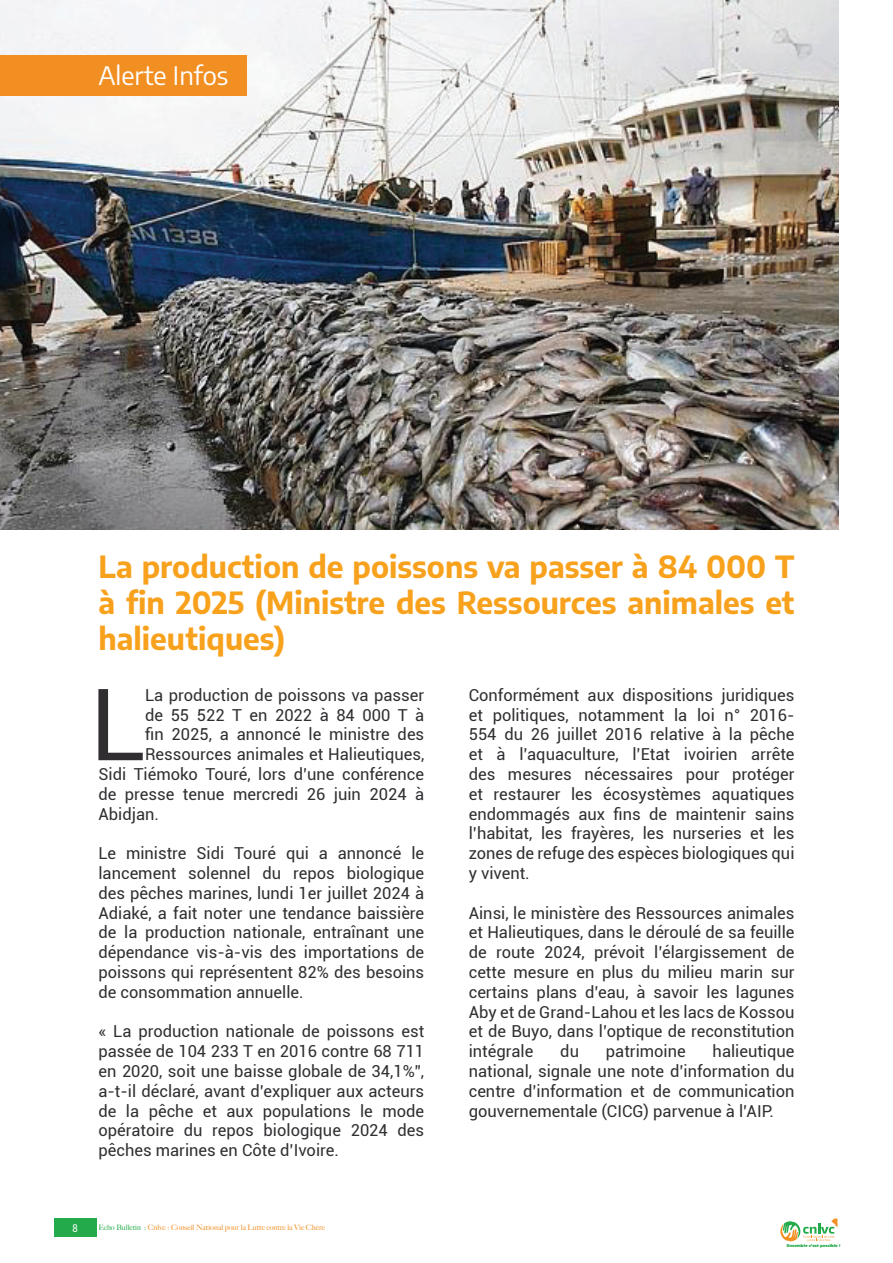
<style>
.page{position:relative;width:893px;height:1263px;background:#fff}
.page>*{position:absolute;margin:0;border:0;box-sizing:border-box;transform-origin:0 0}
.t1{font:100.05px "Roboto";color:#312e32}
.t2{font:700 30px/36px "Encode Sans";color:#f8a11c;text-align:justify}
.t3{font:25.5px "Encode Sans";color:#fff}
.t4{font:16.5px/19.8px "Roboto";color:#312e32;text-align:justify}
.t5{font:500 10.5px "Encode Sans Compressed";color:#fff}
.t6{font:500 7.5px "Big Caslon";color:#f28f23}
.t7{font:900 3.9px "Montserrat";color:#23aa4a}
.s1{color:#23aa4a}
</style>
<div class="page">
<div style="left:54px;top:1218px;width:42px;height:19px;background:#23aa4a"></div>
<svg style="left:780px;top:1218px;width:57px;height:24px"></svg>
<img style="left:0;top:0;width:839px;height:529px">
<div style="left:0;top:55px;width:247px;height:40px;background:#f28f23"></div>
<h3 class="t3" style="left:98px;top:57px;width:131px">Alerte Infos</h3>
<h2 class="t2" style="left:98px;top:547px;width:698px">La production de poissons va passer à 84 000 T à fin 2025 (Ministre des Ressources animales et halieutiques)</h2>
<h1 class="t1" style="left:90px;top:654px;width:57px">L</h1>
<p class="t4" style="left:145px;top:684px;width:281px">La production de poissons va passer</p>
<p class="t4" style="left:145px;top:704px;width:281px">de 55 522 T en 2022 à 84 000 T à</p>
<p class="t4" style="left:145px;top:724px;width:281px">fin 2025, a annoncé le ministre des</p>
<p class="t4" style="left:145px;top:744px;width:281px">Ressources animales et Halieutiques,</p>
<p class="t4" style="left:98px;top:764px;width:327px">Sidi Tiémoko Touré, lors d’une conférence</p>
<p class="t4" style="left:98px;top:783px;width:327px">de presse tenue mercredi 26 juin 2024 à</p>
<p class="t4" style="left:98px;top:803px;width:62px">Abidjan.</p>
<p class="t4" style="left:98px;top:843px;width:327px">Le ministre Sidi Touré qui a annoncé le lancement solennel du repos biologique des pêches marines, lundi 1er juillet 2024 à Adiaké, a fait noter une tendance baissière de la production nationale, entraînant une dépendance vis-à-vis des importations de poissons qui représentent 82% des besoins de consommation annuelle.</p>
<p class="t4" style="left:98px;top:1021px;width:327px">« La production nationale de poissons est passée de 104 233 T en 2016 contre 68 711 en 2020, soit une baisse globale de 34,1%”, a-t-il déclaré, avant d’expliquer aux acteurs de la pêche et aux populations le mode opératoire du repos biologique 2024 des pêches marines en Côte d’Ivoire.</p>
<p class="t5" style="left:72px;top:1221px;width:7px">8</p>
<p class="t6" style="left:98px;top:1221px;width:228px"><span class="s1">Echo Bulletin :</span> Cnlvc : Conseil National pour la Lutte contre la Vie Chère</p>
<p class="t4" style="left:469px;top:684px;width:327px">Conformément aux dispositions juridiques et politiques, notamment la loi n° 2016- 554 du 26 juillet 2016 relative à la pêche et à l’aquaculture, l’Etat ivoirien arrête des mesures nécessaires pour protéger et restaurer les écosystèmes aquatiques endommagés aux fins de maintenir sains l’habitat, les frayères, les nurseries et les zones de refuge des espèces biologiques qui y vivent.</p>
<p class="t4" style="left:469px;top:902px;width:327px">Ainsi, le ministère des Ressources animales et Halieutiques, dans le déroulé de sa feuille de route 2024, prévoit l’élargissement de cette mesure en plus du milieu marin sur certains plans d’eau, à savoir les lagunes Aby et de Grand-Lahou et les lacs de Kossou et de Buyo, dans l’optique de reconstitution intégrale</p>
<p class="t4" style="left:469px;top:1041px;width:327px;text-indent:244px">halieutique national, signale une note d’information du centre d’information et de communication gouvernementale (CICG) parvenue à l’AIP.</p>
<p class="t4" style="left:560px;top:1041px;width:20px">du</p>
<p class="t4" style="left:606px;top:1041px;width:81px">patrimoine</p>
<p class="t7" style="left:787px;top:1243px;width:55px">Ensemble c’est possible !</p>
</div>
